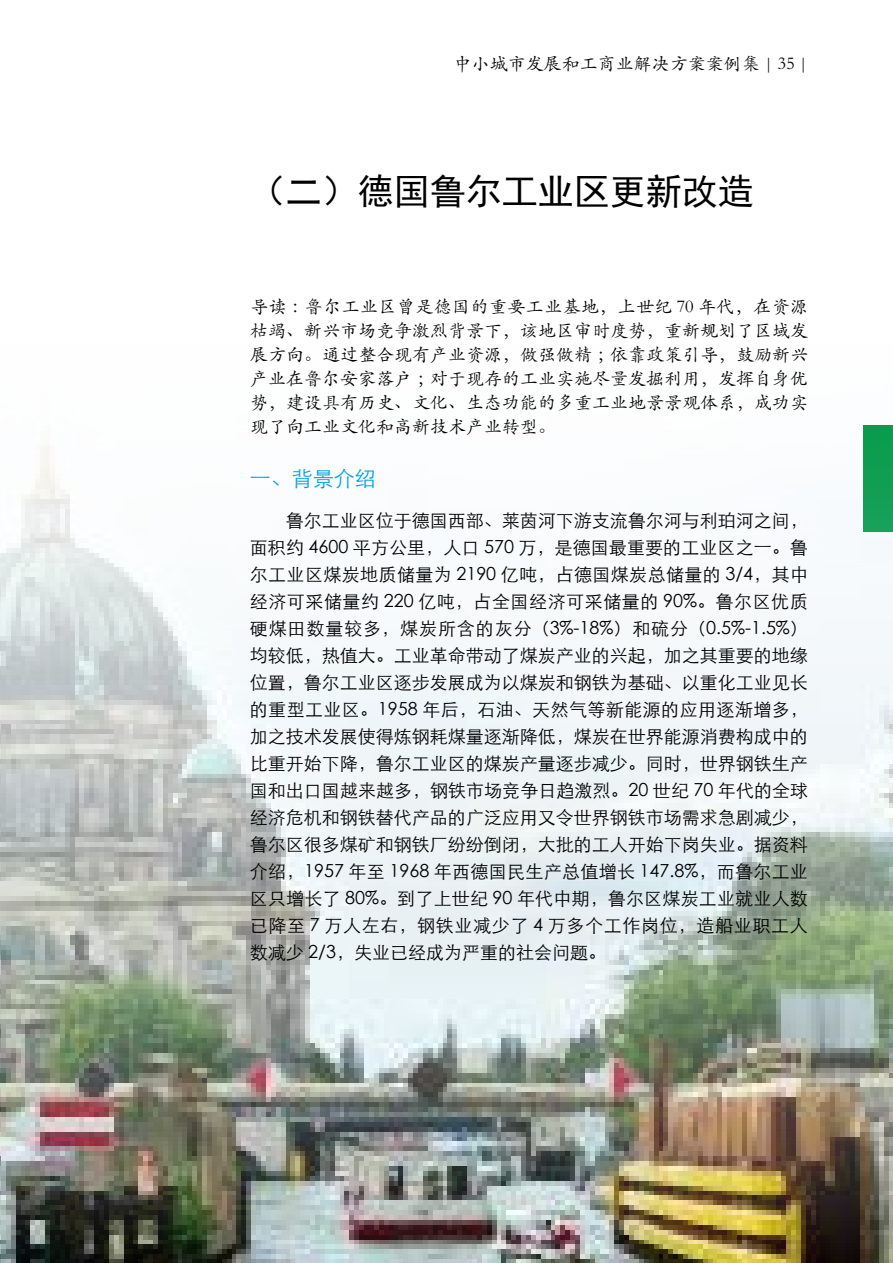
<style>
.page{position:relative;width:893px;height:1263px;background:#fff}
.page>*{position:absolute;margin:0;border:0;box-sizing:border-box;transform-origin:0 0}
.t1{font:36px "Sim Hei";color:#000}
.t2{font:21px "ST Xihei";color:#00a0e9}
.t3{font:18px/27px "ST Xihei";letter-spacing:.035em;color:#000;text-align:justify}
.t4{font:18px/24px "ST Kaiti";color:#000;text-align:justify}
</style>
<div class="page">
<img style="left:0;top:425px;width:893px;height:838px">
<p class="t4" style="left:453px;top:51px;width:356px">中小城市发展和工商业解决方案案例集 | 35 |</p>
<h1 class="t1" style="left:250px;top:173px;width:505px">（二）德国鲁尔工业区更新改造</h1>
<p class="t4" style="left:250px;top:294px;width:560px">导读：鲁尔工业区曾是德国的重要工业基地，上世纪 70 年代，在资源枯竭、新兴市场竞争激烈背景下，该地区审时度势，重新规划了区域发展方向。通过整合现有产业资源，做强做精；依靠政策引导，鼓励新兴产业在鲁尔安家落户；对于现存的工业实施尽量发掘利用，发挥自身优势，建设具有历史、文化、生态功能的多重工业地景景观体系，成功实现了向工业文化和高新技术产业转型。</p>
<p class="t2" style="left:250px;top:462px;width:127px">一、背景介绍</p>
<p class="t3" style="left:250px;top:506px;width:560px;text-indent:36px">鲁尔工业区位于德国西部、莱茵河下游支流鲁尔河与利珀河之间，面积约 4600 平方公里，人口 570 万，是德国最重要的工业区之一。鲁尔工业区煤炭地质储量为 2190 亿吨，占德国煤炭总储量的 3/4，其中经济可采储量约 220 亿吨，占全国经济可采储量的 90%。鲁尔区优质硬煤田数量较多，煤炭所含的灰分（3%-18%）和硫分（0.5%-1.5%）均较低，热值大。工业革命带动了煤炭产业的兴起，加之其重要的地缘位置，鲁尔工业区逐步发展成为以煤炭和钢铁为基础、以重化工业见长的重型工业区。1958 年后，石油、天然气等新能源的应用逐渐增多，加之技术发展使得炼钢耗煤量逐渐降低，煤炭在世界能源消费构成中的比重开始下降，鲁尔工业区的煤炭产量逐步减少。同时，世界钢铁生产国和出口国越来越多，钢铁市场竞争日趋激烈。20 世纪 70 年代的全球经济危机和钢铁替代产品的广泛应用又令世界钢铁市场需求急剧减少，鲁尔区很多煤矿和钢铁厂纷纷倒闭，大批的工人开始下岗失业。据资料介绍，1957 年至 1968 年西德国民生产总值增长 147.8%，而鲁尔工业区只增长了 80%。到了上世纪 90 年代中期，鲁尔区煤炭工业就业人数已降至 7 万人左右，钢铁业减少了 4 万多个工作岗位，造船业职工人数减少 2/3，失业已经成为严重的社会问题。</p>
</div>
